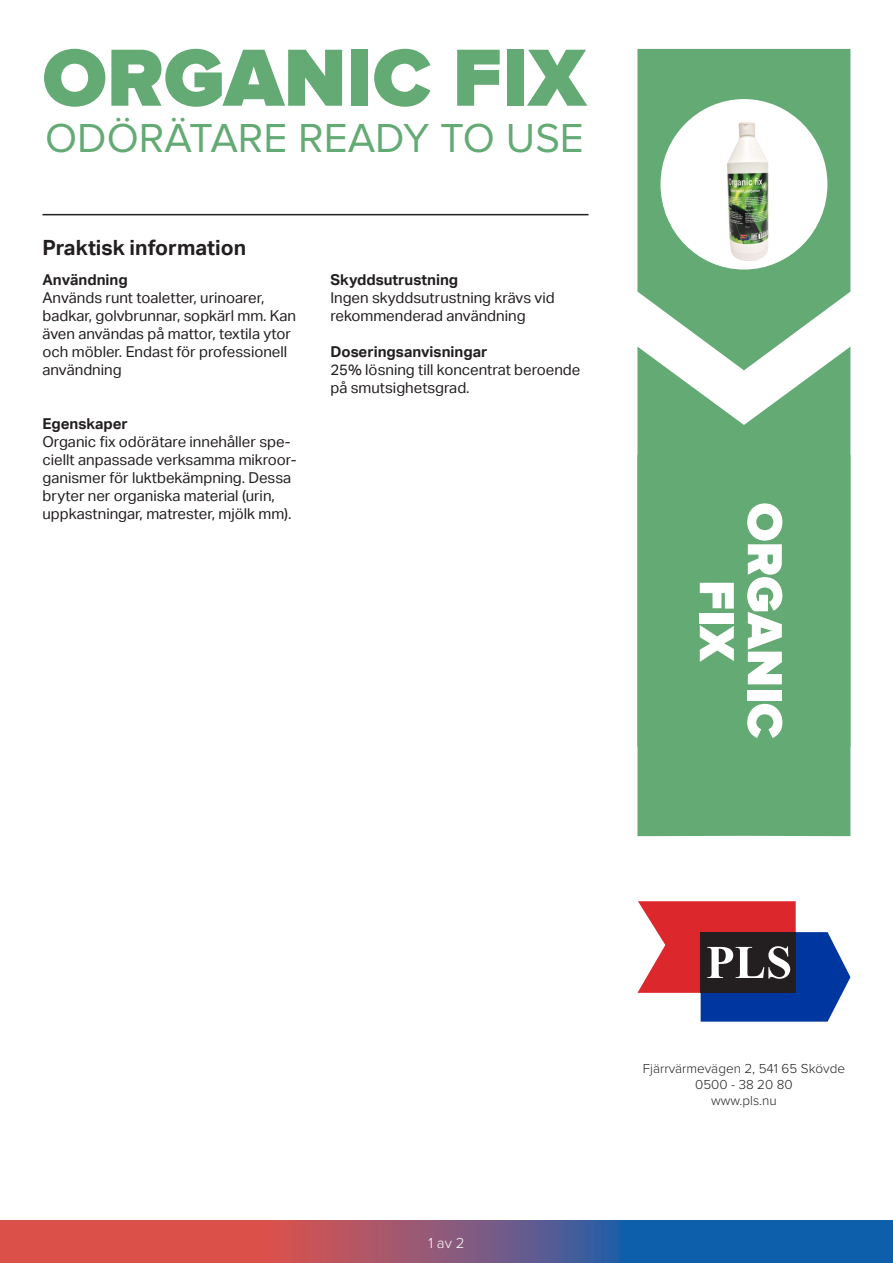
<style>
.page{position:relative;width:893px;height:1263px;background:#fff}
.page>*{position:absolute;margin:0;border:0;box-sizing:border-box;transform-origin:0 0}
.t1{font:900 84px "Proxima Nova";color:#64aa74}
.t2{font:900 51px "Proxima Nova";color:#fff}
.t3{font:42px "Proxima Nova";color:#64aa74}
.t4{font:700 21px "Aktiv Grotesk";color:#231f20}
.t5{font:15px/18px "Aktiv Grotesk";color:#231f20}
.t6{font:700 15px "Aktiv Grotesk";color:#231f20}
.t7{font:300 15px "Proxima Nova";color:#fff}
.t8{font:300 13.5px "Proxima Nova";color:#231f20}
</style>
<div class="page">
<svg style="left:637px;top:901px;width:213px;height:121px"></svg>
<hr style="left:43px;top:214px;width:545px;height:1px;background:#231f20">
<svg style="left:637px;top:49px;width:213px;height:298px;background:#74b382"></svg>
<svg style="left:637px;top:347px;width:213px;height:108px;fill:#64aa74"></svg>
<div style="left:637px;top:455px;width:213px;height:381px;background:#64aa74"></div>
<div style="left:660px;top:99px;width:167px;height:171px;background:#fff;border-radius:50%"></div>
<svg style="left:0;top:1220px;width:893px;height:43px;background:#7b577a"></svg>
<img style="left:727px;top:122px;width:42px;height:138px">
<p class="t1" style="left:43px;top:29px;width:545px">ORGANIC FIX</p>
<p class="t3" style="left:45px;top:114px;width:540px">ODÖRÄTARE READY TO USE</p>
<p class="t4" style="left:43px;top:235px;width:205px">Praktisk information</p>
<p class="t6" style="left:43px;top:271px;width:87px">Användning</p>
<p class="t5" style="left:43px;top:289px;width:255px">Används runt toaletter, urinoarer, badkar, golvbrunnar, sopkärl mm. Kan även användas på mattor, textila ytor och möbler. Endast för professionell användning</p>
<p class="t6" style="left:43px;top:415px;width:87px">Egenskaper</p>
<p class="t5" style="left:43px;top:433px;width:256px">Organic fix odörätare innehåller spe&shy;ciellt anpassade verksamma mikroor&shy;ganismer för luktbekämpning. Dessa bryter ner organiska material (urin, uppkastningar, matrester, mjölk mm).</p>
<p class="t6" style="left:330px;top:271px;width:129px">Skyddsutrustning</p>
<p class="t5" style="left:330px;top:289px;width:226px">Ingen skyddsutrustning krävs vid rekommenderad användning</p>
<p class="t6" style="left:330px;top:343px;width:159px">Doseringsanvisningar</p>
<p class="t5" style="left:330px;top:361px;width:252px">25% lösning till koncentrat beroende på smutsighetsgrad.</p>
<p class="t2" style="left:746px;top:580px;width:84px;rotate:90deg">FIX</p>
<p class="t2" style="left:794px;top:502px;width:237px;rotate:90deg">ORGANIC</p>
<p class="t7" style="left:428px;top:1231px;width:38px">1 av 2</p>
<p class="t8" style="left:643px;top:1058px;width:204px">Fjärrvärmevägen 2, 541 65 Skövde</p>
<p class="t8" style="left:695px;top:1074px;width:99px">0500 - 38 20 80</p>
<p class="t8" style="left:711px;top:1090px;width:67px">www.pls.nu</p>
</div>
